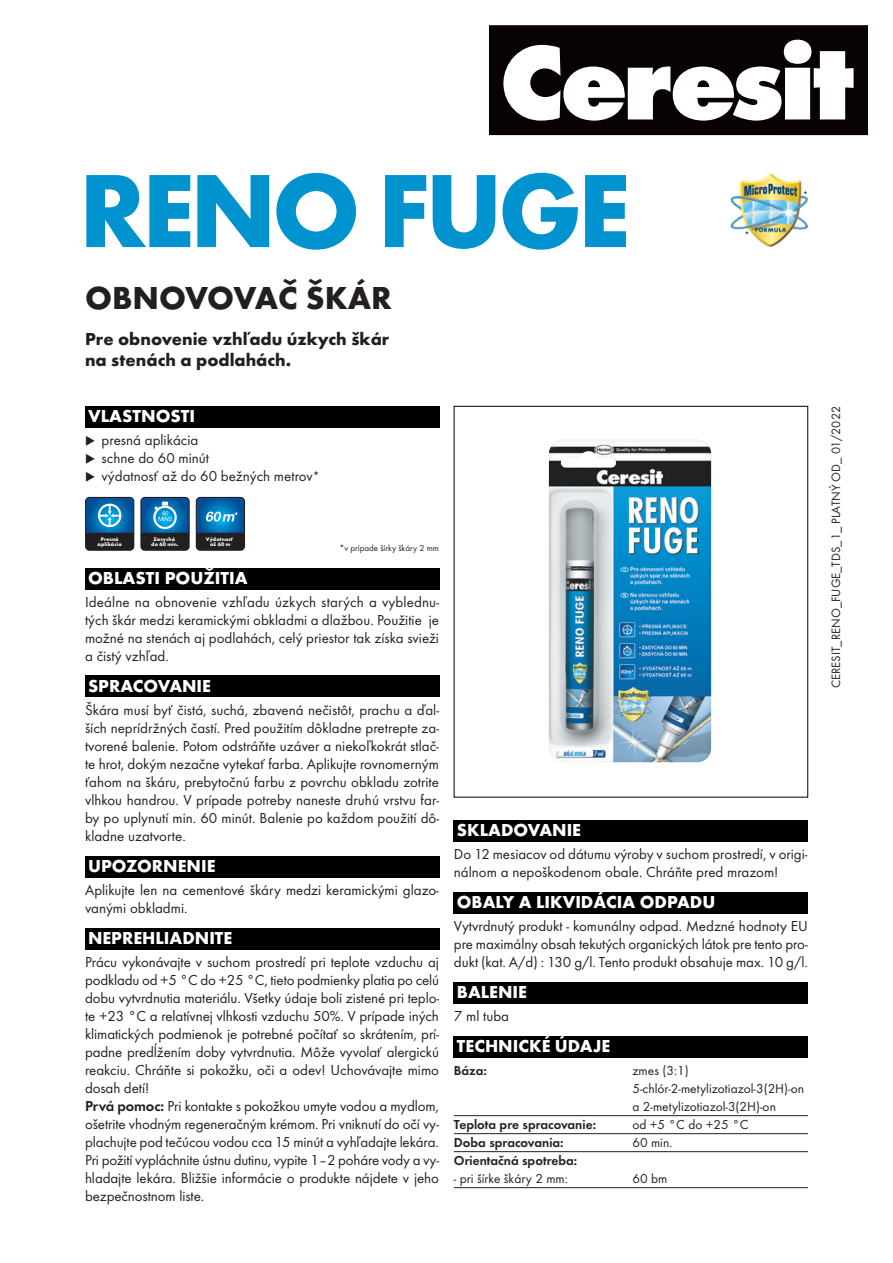
<style>
.page{position:relative;width:893px;height:1263px;background:#fff}
.page>*{position:absolute;margin:0;border:0;box-sizing:border-box;transform-origin:0 0}
.t1{font:700 108px "Futura TOT";letter-spacing:-.045em;color:#0093d0}
.t2{font:700 33px "Futura TOT";color:#231f20}
.t3{font:700 18px "Futura TOT";color:#fff}
.t4{font:700 18px/21.6px "Futura TOT";color:#231f20}
.t5{font:15px/18px "Futura TOT";letter-spacing:-.005em;color:#231f20;text-align:justify}
.t6{font:13.5px/18px "Futura TOT";color:#231f20}
.t7{font:600 13.5px "Futura TOT";color:#231f20}
.t8{font:12.6px "Futura TOT";color:#231f20}
.t9{font:9px "Futura TOT";color:#231f20}
.t10{font:700 5.4px/5.4px "Futura TOT";letter-spacing:.02em;color:#fff;text-align:center}
.s1{font-size:12px}
.s2{font-weight:600}
</style>
<div class="page">
<div style="left:85px;top:406px;width:354px;height:21px;background:#010101"></div>
<div style="left:85px;top:568px;width:354px;height:21px;background:#010101"></div>
<div style="left:85px;top:676px;width:354px;height:21px;background:#010101"></div>
<div style="left:85px;top:856px;width:354px;height:21px;background:#010101"></div>
<div style="left:85px;top:928px;width:354px;height:21px;background:#010101"></div>
<hr style="left:454px;top:1115px;width:354px;height:1px;background:#231f20">
<hr style="left:454px;top:1133px;width:354px;height:1px;background:#231f20">
<hr style="left:454px;top:1151px;width:354px;height:1px;background:#231f20">
<hr style="left:454px;top:1187px;width:354px;height:1px;background:#231f20">
<div style="left:454px;top:820px;width:354px;height:21px;background:#010101"></div>
<div style="left:454px;top:892px;width:354px;height:21px;background:#010101"></div>
<div style="left:454px;top:982px;width:354px;height:21px;background:#010101"></div>
<div style="left:454px;top:1036px;width:354px;height:21px;background:#010101"></div>
<div style="left:538px;top:429px;width:185px;height:344px;background:#231f20;opacity:.1"></div>
<div style="left:489px;top:25px;width:379px;height:110px;background:#080302"></div>
<svg style="left:503px;top:40px;width:351px;height:81px"></svg>
<img style="left:730px;top:173px;width:78px;height:74px">
<svg style="left:85px;top:497px;width:49px;height:54px;background:#245b80"></svg>
<svg style="left:140px;top:497px;width:50px;height:54px;background:#265d82"></svg>
<svg style="left:196px;top:497px;width:49px;height:54px;background:#1c577e"></svg>
<h1 class="t1" style="left:79px;top:144px;width:553px">RENO FUGE</h1>
<h2 class="t2" style="left:85px;top:277px;width:308px">OBNOVOVAČ ŠKÁR</h2>
<p class="t4" style="left:85px;top:327px;width:306px">Pre obnovenie vzhľadu úzkych škár na stenách a podlahách.</p>
<p class="t3" style="left:88px;top:405px;width:109px">VLASTNOSTI</p>
<p class="t5" style="left:85px;top:431px;width:115px">◆ presná aplikácia</p>
<p class="t5" style="left:85px;top:449px;width:126px">◆ schne do 60 minút</p>
<p class="t5" style="left:85px;top:467px;width:236px">◆ výdatnosť až do 60 bežných metrov<span class="s1">*</span></p>
<p class="t10" style="left:98px;top:536px;width:26px">Presná aplikácia</p>
<p class="t10" style="left:151px;top:536px;width:29px">Zasychá do 60 min.</p>
<p class="t10" style="left:206px;top:536px;width:29px">Výdatnosť až 60 m</p>
<p class="t9" style="left:339px;top:542px;width:101px">*v prípade šírky škáry 2 mm</p>
<p class="t3" style="left:88px;top:567px;width:161px">OBLASTI POUŽITIA</p>
<p class="t5" style="left:85px;top:593px;width:356px">Ideálne na obnovenie vzhľadu úzkych starých a vyblednu&shy;tých škár medzi keramickými obkladmi a dlažbou. Použitie je možné na stenách aj podlahách, celý priestor tak získa svieži a čistý vzhľad.</p>
<p class="t3" style="left:88px;top:675px;width:125px">SPRACOVANIE</p>
<p class="t5" style="left:85px;top:701px;width:356px">Škára musí byť čistá, suchá, zbavená nečistôt, prachu a ďal&shy;ších neprídržných častí. Pred použitím dôkladne pretrepte za&shy;tvorené balenie. Potom odstráňte uzáver a niekoľkokrát stlač&shy;te hrot, dokým nezačne vytekať farba. Aplikujte rovnomerným ťahom na škáru, prebytočnú farbu z povrchu obkladu zotrite vlhkou handrou. V prípade potreby naneste druhú vrstvu far&shy;by po uplynutí min. 60 minút. Balenie po každom použití dô&shy;kladne uzatvorte.</p>
<p class="t3" style="left:88px;top:855px;width:129px">UPOZORNENIE</p>
<p class="t5" style="left:85px;top:881px;width:355px">Aplikujte len na cementové škáry medzi keramickými glazo&shy;vanými obkladmi.</p>
<p class="t3" style="left:88px;top:927px;width:146px">NEPREHLIADNITE</p>
<p class="t5" style="left:85px;top:953px;width:356px;text-align:left">Prácu vykonávajte v suchom prostredí pri teplote vzduchu aj podkladu od +5 °C do +25 °C, tieto podmienky platia po celú dobu vytvrdnutia materiálu. Všetky údaje boli zistené pri teplo&shy;te +23 °C a relatívnej vlhkosti vzduchu 50%. V prípade iných klimatických podmienok je potrebné počítať so skrátením, prí&shy;padne predĺžením doby vytvrdnutia. Môže vyvolať alergickú reakciu. Chráňte si pokožku, oči a odev! Uchovávajte mimo dosah detí!<br><span class="s2">Prvá pomoc:</span> Pri kontakte s pokožkou umyte vodou a mydlom, ošetrite vhodným regeneračným krémom. Pri vniknutí do očí vy&shy;plachujte pod tečúcou vodou cca 15 minút a vyhľadajte lekára.<br>Pri požití vypláchnite ústnu dutinu, vypite 1–2 poháre vody a vy&shy;hladajte lekára. Bližšie informácie o produkte nájdete v jeho bezpečnostnom liste.</p>
<p class="t3" style="left:457px;top:819px;width:126px">SKLADOVANIE</p>
<p class="t5" style="left:454px;top:845px;width:355px">Do 12 mesiacov od dátumu výroby v suchom prostredí, v origi&shy;nálnom a nepoškodenom obale. Chráňte pred mrazom!</p>
<p class="t3" style="left:457px;top:891px;width:260px">OBALY A LIKVIDÁCIA ODPADU</p>
<p class="t5" style="left:454px;top:917px;width:355px">Vytvrdnutý produkt - komunálny odpad. Medzné hodnoty EU pre maximálny obsah tekutých organických látok pre tento pro&shy;dukt (kat. A/d) : 130 g/l. Tento produkt obsahuje max. 10 g/l.</p>
<p class="t3" style="left:457px;top:981px;width:72px">BALENIE</p>
<p class="t5" style="left:454px;top:1007px;width:57px">7 ml tuba</p>
<p class="t3" style="left:457px;top:1035px;width:155px">TECHNICKÉ ÚDAJE</p>
<p class="t7" style="left:454px;top:1062px;width:34px">Báza:</p>
<p class="t6" style="left:632px;top:1061px;width:173px">zmes (3:1)<br>5-chlór-2-metylizotiazol-3(2H)-on a 2-metylizotiazol-3(2H)-on</p>
<p class="t7" style="left:454px;top:1116px;width:144px">Teplota pre spracovanie:</p>
<p class="t6" style="left:632px;top:1115px;width:118px">od +5 °C do +25 °C</p>
<p class="t7" style="left:454px;top:1134px;width:111px">Doba spracovania:</p>
<p class="t6" style="left:632px;top:1133px;width:42px">60 min.</p>
<p class="t7" style="left:454px;top:1152px;width:125px">Orientačná spotreba:</p>
<p class="t6" style="left:454px;top:1169px;width:115px">- pri šírke škáry 2 mm:</p>
<p class="t6" style="left:632px;top:1169px;width:36px">60 bm</p>
<p class="t8" style="left:828px;top:688px;width:284px;rotate:-90deg">CERESIT_RENO_FUGE_TDS_1_ PLATNÝ OD_ 01/2022</p>
</div>
